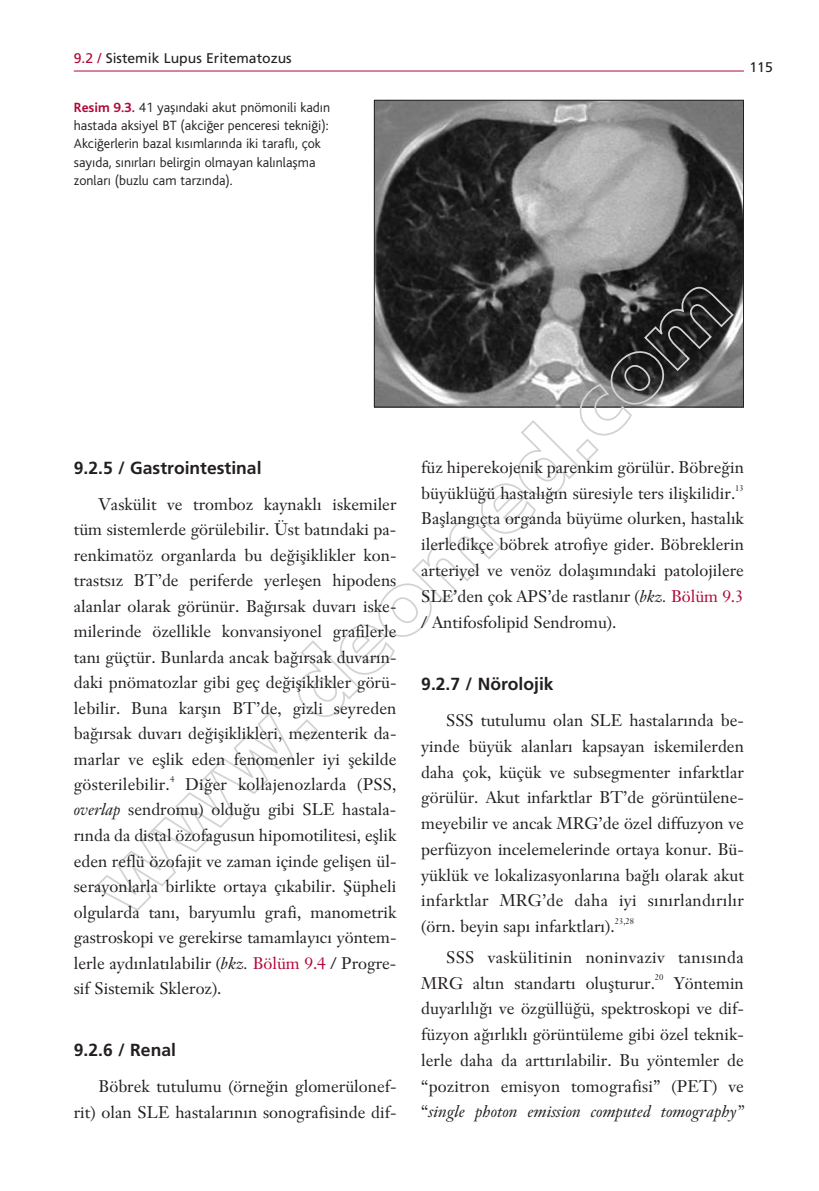
<style>
.page{position:relative;width:819px;height:1191px;background:#fff}
.page>*{position:absolute;margin:0;border:0;box-sizing:border-box;transform-origin:0 0}
.t1{font:700 17.5px "Frutiger";color:#231f20}
.t2{font:16.62px/25.6px "Janson Text";color:#231f20;text-align:justify}
.t3{font:16.62px/25.7px "Janson Text";letter-spacing:.02em;color:#231f20}
.t4{font:300 14px/18.4px "Bliss Turkish";color:#231f20}
.t5{font:14px "Frutiger";color:#231f20}
.t6{font:8.4px "Janson Text";color:#231f20}
.s1{color:#b20738}
.s2{font-weight:700;color:#b20738}
.s3{font-style:italic}
</style>
<div class="page">
<hr style="left:74px;top:71px;width:669px;height:1px;background:#b20738">
<img style="left:376px;top:102px;width:365px;height:303px">
<svg style="left:94px;top:286px;width:641px;height:625px"></svg>
<p class="t5" style="left:74px;top:52px;width:219px"><span class="s1">9.2 /</span> Sistemik Lupus Eritematozus</p>
<p class="t4" style="left:74px;top:99px;width:258px"><span class="s2">Resim 9.3.</span> 41 yafl›ndaki akut pnömonili kad›n hastada aksiyel BT (akci¤er penceresi tekni¤i):<br>Akci¤erlerin bazal k›s›mlar›nda iki tarafl›, çok say›da, s›n›rlar› belirgin olmayan kal›nlaflma zonlar› (buzlu cam tarz›nda).</p>
<p class="t5" style="left:749px;top:61px;width:25px">115</p>
<p class="t1" style="left:74px;top:460px;width:189px">9.2.5 / Gastrointestinal</p>
<p class="t2" style="left:74px;top:493px;width:324px;text-indent:25px">Vaskülit ve tromboz kaynakl› iskemiler tüm sistemlerde görülebilir. Üst bat›ndaki pa&shy;renkimatöz organlarda bu de¤ifliklikler kon&shy;trasts›z BT’de periferde yerleflen hipodens alanlar olarak görünür. Ba¤›rsak duvar› iske&shy;milerinde özellikle konvansiyonel grafilerle tan› güçtür. Bunlarda ancak ba¤›rsak duvar›n&shy;daki pnömatozlar gibi geç de¤ifliklikler görü&shy;lebilir. Buna karfl›n BT’de, gizli seyreden ba¤›rsak duvar› de¤ifliklikleri, mezenterik da&shy;marlar ve efllik eden fenomenler iyi flekilde gösterilebilir.</p>
<p class="t6" style="left:170px;top:775px;width:6px">4</p>
<p class="t2" style="left:74px;top:773px;width:324px;text-indent:111px">Di¤er kollajenozlarda (PSS, <span class="s3">overlap</span> sendromu) oldu¤u gibi SLE hastala&shy;r›nda da distal özofagusun hipomotilitesi, efllik eden reflü özofajit ve zaman içinde geliflen ül&shy;serayonlarla birlikte ortaya ç›kabilir. fiüpheli olgularda tan›, baryumlu grafi, manometrik gastroskopi ve gerekirse tamamlay›c› yöntem&shy;lerle ayd›nlat›labilir (<span class="s3">bkz.</span> <span class="s1">Bölüm 9.4</span> / Progre&shy;sif Sistemik Skleroz).</p>
<p class="t1" style="left:74px;top:1043px;width:104px">9.2.6 / Renal</p>
<p class="t2" style="left:74px;top:1075px;width:324px;text-align:right">Böbrek tutulumu (örne¤in glomerülonef&shy;rit) olan SLE hastalar›n›n sonografisinde dif-</p>
<p class="t2" style="left:421px;top:456px;width:324px">füz hiperekojenik parenkim görülür. Böbre¤in büyüklü¤ü hastal›¤›n süresiyle ters iliflkilidir.</p>
<p class="t6" style="left:735px;top:484px;width:10px">13</p>
<p class="t2" style="left:421px;top:507px;width:324px">Bafllang›çta organda büyüme olurken, hastal›k ilerledikçe böbrek atrofiye gider. Böbreklerin arteriyel ve venöz dolafl›m›ndaki patolojilere SLE’den çok APS’de rastlan›r (<span class="s3">bkz.</span> <span class="s1">Bölüm 9.3 </span>/ Antifosfolipid Sendromu).</p>
<p class="t1" style="left:421px;top:677px;width:134px">9.2.7 / Nörolojik</p>
<p class="t2" style="left:421px;top:709px;width:324px;text-indent:25px">SSS tutulumu olan SLE hastalar›nda be&shy;yinde büyük alanlar› kapsayan iskemilerden daha çok, küçük ve subsegmenter infarktlar görülür. Akut infarktlar BT’de görüntülene&shy;meyebilir ve ancak MRG’de özel diffuzyon ve perfüzyon incelemelerinde ortaya konur. Bü&shy;yüklük ve lokalizasyonlar›na ba¤l› olarak akut infarktlar MRG’de daha iyi s›n›rland›r›l›r (örn. beyin sap› infarktlar›).</p>
<p class="t6" style="left:614px;top:917px;width:21px">23,28</p>
<p class="t3" style="left:421px;top:946px;width:324px;text-indent:25px">SSS vaskülitinin noninvaziv tan›s›nda<br>MRG alt›n standart› oluflturur.</p>
<p class="t6" style="left:655px;top:974px;width:10px">20</p>
<p class="t2" style="left:421px;top:971px;width:324px;text-indent:252px">Yöntemin duyarl›l›¤› ve özgüllü¤ü, spektroskopi ve dif&shy;füzyon a¤›rl›kl› görüntüleme gibi özel teknik&shy;lerle daha da artt›r›labilir. Bu yöntemler de “pozitron emisyon tomografisi” (PET) ve “<span class="s3">single photon emission computed tomography”</span></p>
</div>
